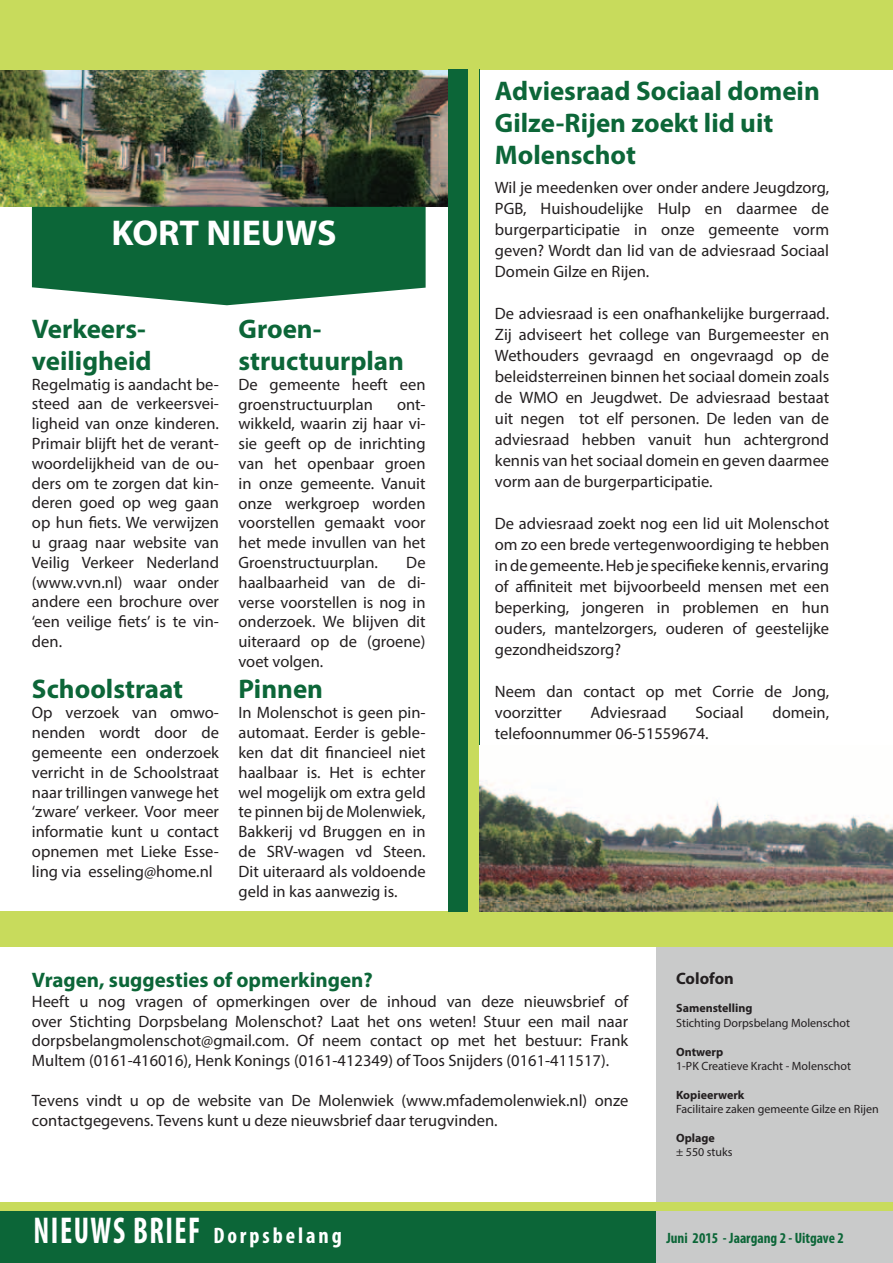
<style>
.page{position:relative;width:893px;height:1263px;background:#fff}
.page>*{position:absolute;margin:0;border:0;box-sizing:border-box;transform-origin:0 0}
.t1{font:700 condensed 37.5px "Myriad Pro";letter-spacing:.05em;color:#fff;scale:.82 1}
.t2{font:700 36px "Myriad Pro";color:#fff}
.t3{font:700 27px/31.5px "Myriad Pro";color:#0c6638}
.t4{font:700 21px "Myriad Pro";color:#0c6638}
.t5{font:16.5px/19.8px "Myriad Pro";color:#231f20;text-align:justify}
.t6{font:700 16.5px "Myriad Pro";color:#231f20}
.t7{font:700 condensed 15px "Myriad Pro";color:#0c6638}
.t8{font:12px "Myriad Pro";color:#231f20}
.t9{font:700 12px "Myriad Pro";color:#231f20}
.s1{font-size:22.5px}
</style>
<div class="page">
<img style="left:0;top:70px;width:448px;height:137px">
<div style="left:0;top:0;width:893px;height:70px;background:#c8db5c"></div>
<div style="left:0;top:1209px;width:659px;height:54px;background:#0c6638"></div>
<div style="left:657px;top:929px;width:236px;height:334px;background:#c9caca"></div>
<div style="left:0;top:911px;width:893px;height:36px;background:#c8db5c"></div>
<div style="left:0;top:1202px;width:893px;height:9px;background:#c8db5c"></div>
<svg style="left:32px;top:207px;width:394px;height:98px;background:#217349"></svg>
<div style="left:448px;top:69px;width:31px;height:842px;background:#0c6638"></div>
<div style="left:469px;top:26px;width:10px;height:885px;background:#c8db5c"></div>
<img style="left:479px;top:780px;width:414px;height:132px">
<h2 class="t2" style="left:111px;top:209px;width:227px">KORT NIEUWS</h2>
<h3 class="t3" style="left:32px;top:313px;width:121px">Verkeers&shy;veiligheid</h3>
<p class="t5" style="left:32px;top:374px;width:189px">Regelmatig is aandacht be&shy;steed aan de verkeersvei&shy;ligheid van onze kinderen.<br>Primair blijft het de verant&shy;woordelijkheid van de ou&shy;ders om te zorgen dat kin&shy;deren goed op weg gaan op hun fiets. We verwijzen u graag naar website van Veilig Verkeer Nederland (www.vvn.nl) waar onder andere een brochure over ‘een veilige fiets’ is te vin&shy;den.</p>
<h3 class="t3" style="left:32px;top:673px;width:153px">Schoolstraat</h3>
<p class="t5" style="left:32px;top:703px;width:189px">Op verzoek van omwo&shy;nenden wordt door de gemeente een onderzoek verricht in de Schoolstraat naar trillingen vanwege het ‘zware’ verkeer. Voor meer informatie kunt u contact opnemen met Lieke Esse&shy;ling via esseling@home.nl</p>
<h3 class="t3" style="left:238px;top:313px;width:167px">Groen&shy;structuurplan</h3>
<p class="t5" style="left:238px;top:374px;width:189px">De gemeente heeft een groenstructuurplan</p>
<p class="t5" style="left:238px;top:394px;width:189px;text-indent:158px">ont&shy;wikkeld, waarin zij haar vi&shy;sie geeft op de inrichting van het openbaar groen in onze gemeente. Vanuit onze werkgroep worden voorstellen gemaakt voor het mede invullen van het Groenstructuurplan.</p>
<p class="t5" style="left:238px;top:552px;width:189px;text-indent:168px">De haalbaarheid van de di&shy;verse voorstellen is nog in onderzoek. We blijven dit uiteraard op de (groene) voet volgen.</p>
<h3 class="t3" style="left:238px;top:673px;width:86px">Pinnen</h3>
<p class="t5" style="left:238px;top:703px;width:189px">In Molenschot is geen pin&shy;automaat. Eerder is geble&shy;ken dat dit financieel niet haalbaar is. Het is echter wel mogelijk om extra geld te pinnen bij de Molenwiek, Bakkerij vd Bruggen en in de SRV-wagen vd Steen.<br>Dit uiteraard als voldoende geld in kas aanwezig is.</p>
<h3 class="t3" style="left:495px;top:75px;width:326px">Adviesraad Sociaal domein<br>Gilze-Rijen zoekt lid uit<br>Molenschot</h3>
<p class="t5" style="left:495px;top:177px;width:336px;line-height:21px">Wil je meedenken over onder andere Jeugdzorg, PGB, Huishoudelijke Hulp en daarmee de burgerparticipatie in onze gemeente vorm geven? Wordt dan lid van de adviesraad Sociaal Domein Gilze en Rijen.</p>
<p class="t5" style="left:495px;top:303px;width:336px;line-height:21px">De adviesraad is een onafhankelijke burgerraad.<br>Zij adviseert het college van Burgemeester en Wethouders gevraagd en ongevraagd op de beleidsterreinen binnen het sociaal domein zoals de WMO en Jeugdwet. De adviesraad bestaat uit negen tot elf personen. De leden van de adviesraad hebben vanuit hun achtergrond kennis van het sociaal domein en geven daarmee vorm aan de burgerparticipatie.</p>
<p class="t5" style="left:495px;top:513px;width:336px;line-height:21px">De adviesraad zoekt nog een lid uit Molenschot om zo een brede vertegenwoordiging te hebben in de gemeente. Heb je specifieke kennis, ervaring of affiniteit met bijvoorbeeld mensen met een beperking, jongeren in problemen en hun ouders, mantelzorgers, ouderen of geestelijke gezondheidszorg?</p>
<p class="t5" style="left:495px;top:681px;width:336px;line-height:21px">Neem dan contact op met Corrie de Jong, voorzitter</p>
<p class="t5" style="left:590px;top:702px;width:78px">Adviesraad</p>
<p class="t5" style="left:695px;top:702px;width:50px">Sociaal</p>
<p class="t5" style="left:772px;top:702px;width:58px">domein,</p>
<p class="t5" style="left:495px;top:723px;width:215px">telefoonnummer 06-51559674.</p>
<p class="t4" style="left:32px;top:966px;width:342px">Vragen, suggesties of opmerkingen?</p>
<p class="t5" style="left:32px;top:991px;width:598px">Heeft u nog vragen of opmerkingen over de inhoud van deze nieuwsbrief of over Stichting Dorpsbelang Molenschot? Laat het ons weten! Stuur een mail naar dorpsbelangmolenschot@gmail.com. Of neem contact op met het bestuur: Frank Multem (0161-416016), Henk Konings (0161-412349) of Toos Snijders (0161-411517).</p>
<p class="t5" style="left:32px;top:1090px;width:598px">Tevens vindt u op de website van De Molenwiek (www.mfademolenwiek.nl) onze contactgegevens. Tevens kunt u deze nieuwsbrief daar terugvinden.</p>
<h1 class="t1" style="left:33px;top:1207px;width:377px">NIEUWS BRIEF <span class="s1">Dorpsbelang</span></h1>
<p class="t6" style="left:676px;top:967px;width:59px">Colofon</p>
<p class="t9" style="left:676px;top:1000px;width:78px">Samenstelling</p>
<p class="t8" style="left:676px;top:1015px;width:176px">Stichting Dorpsbelang Molenschot</p>
<p class="t9" style="left:676px;top:1044px;width:49px">Ontwerp</p>
<p class="t8" style="left:676px;top:1059px;width:176px">1-PK Creatieve Kracht - Molenschot</p>
<p class="t9" style="left:676px;top:1087px;width:70px">Kopieerwerk</p>
<p class="t8" style="left:676px;top:1102px;width:204px">Facilitaire zaken gemeente Gilze en Rijen</p>
<p class="t9" style="left:676px;top:1130px;width:40px">Oplage</p>
<p class="t8" style="left:676px;top:1145px;width:58px">± 550 stuks</p>
<p class="t7" style="left:666px;top:1228px;width:179px">Juni 2015 - Jaargang 2 - Uitgave 2</p>
</div>
